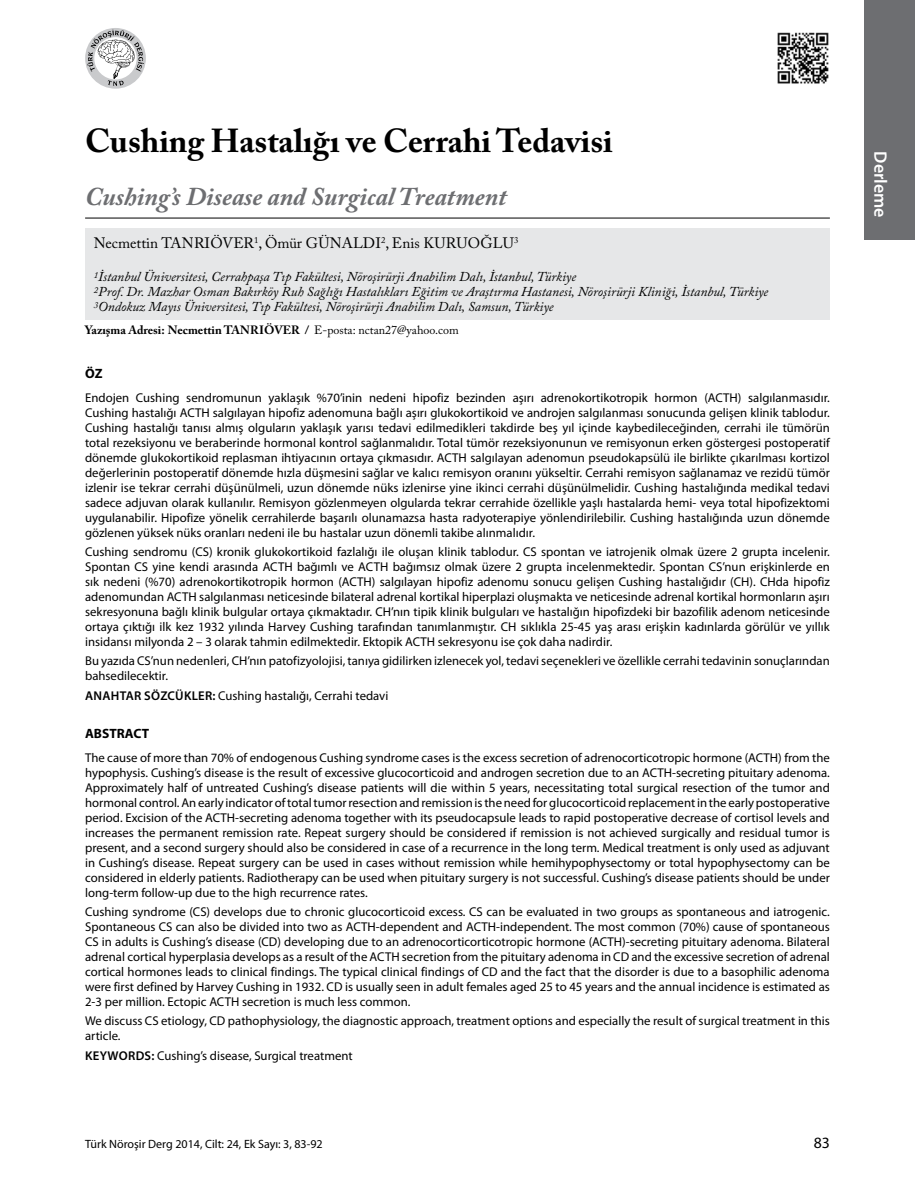
<style>
.page{position:relative;width:915px;height:1191px;background:#fff}
.page>*{position:absolute;margin:0;border:0;box-sizing:border-box;transform-origin:0 0}
.t1{font:700 33px "Adobe Caslon Pro";color:#000}
.t2{font:italic 700 25.5px "Adobe Caslon Pro";color:#6d6e71}
.t3{font:600 18px "Myriad Pro";color:#fff}
.t4{font:15.75px "Myriad Pro";color:#000}
.t5{font:15px "Adobe Caslon Pro";letter-spacing:.005em;color:#000}
.t6{font:italic 13.5px/15px "Adobe Caslon Pro";color:#000}
.t7{font:700 13.5px "Myriad Pro";color:#000}
.t8{font:12.75px/15px "Myriad Pro";color:#000;text-align:justify}
.t9{font:600 12.75px "Myriad Pro";letter-spacing:.02em;color:#000}
.t10{font:700 12px "Adobe Caslon Pro";color:#000}
.t11{font:12px "Myriad Pro";color:#000}
.s1{font-weight:400}
.s2{font-weight:600}
</style>
<div class="page">
<div style="left:863px;top:0;width:51px;height:240px;background:#6d6e71"></div>
<svg style="left:85px;top:28px;width:61px;height:61px"></svg>
<svg style="left:87px;top:30px;width:57px;height:56px"></svg>
<div style="left:85px;top:228px;width:744px;height:91px;background:#e6e7e8"></div>
<hr style="left:85px;top:218px;width:744px;height:1px;background:#000">
<img style="left:777px;top:32px;width:52px;height:52px">
<h1 class="t1" style="left:85px;top:121px;width:529px">Cushing Hastalığı ve Cerrahi Tedavisi</h1>
<h2 class="t2" style="left:85px;top:181px;width:423px">Cushing’s Disease and Surgical Treatment</h2>
<p class="t5" style="left:94px;top:234px;width:426px">Necmettin Tanrıöver<sup>1</sup>, Ömür Günaldı<sup>2</sup>, Enis Kuruoğlu<sup>3</sup></p>
<p class="t6" style="left:94px;top:269px;width:675px"><sup>1</sup>İstanbul Üniversitesi, Cerrahpaşa Tıp Fakültesi, Nöroşirürji Anabilim Dalı, İstanbul, Türkiye<br><sup>2</sup>Prof. Dr. Mazhar Osman Bakırköy Ruh Sağlığı Hastalıkları Eğitim ve Araştırma Hastanesi, Nöroşirürji Kliniği, İstanbul, Türkiye<br><sup>3</sup>Ondokuz Mayıs Üniversitesi, Tıp Fakültesi, Nöroşirürji Anabilim Dalı, Samsun, Türkiye</p>
<p class="t10" style="left:85px;top:322px;width:375px">Yazışma Adresi: Necmettin Tanrıöver / <span class="s1">E-posta: nctan27@yahoo.com</span></p>
<p class="t7" style="left:85px;top:365px;width:19px">ÖZ</p>
<p class="t8" style="left:85px;top:390px;width:746px">Endojen Cushing sendromunun yaklaşık %70’inin nedeni hipofiz bezinden aşırı adrenokortikotropik hormon (ACTH) salgılanmasıdır.<br>Cushing hastalığı ACTH salgılayan hipofiz adenomuna bağlı aşırı glukokortikoid ve androjen salgılanması sonucunda gelişen klinik tablodur.<br>Cushing hastalığı tanısı almış olguların yaklaşık yarısı tedavi edilmedikleri takdirde beş yıl içinde kaybedileceğinden, cerrahi ile tümörün total rezeksiyonu ve beraberinde hormonal kontrol sağlanmalıdır. Total tümör rezeksiyonunun ve remisyonun erken göstergesi postoperatif dönemde glukokortikoid replasman ihtiyacının ortaya çıkmasıdır. ACTH salgılayan adenomun pseudokapsülü ile birlikte çıkarılması kortizol değerlerinin postoperatif dönemde hızla düşmesini sağlar ve kalıcı remisyon oranını yükseltir. Cerrahi remisyon sağlanamaz ve rezidü tümör izlenir ise tekrar cerrahi düşünülmeli, uzun dönemde nüks izlenirse yine ikinci cerrahi düşünülmelidir. Cushing hastalığında medikal tedavi sadece adjuvan olarak kullanılır. Remisyon gözlenmeyen olgularda tekrar cerrahide özellikle yaşlı hastalarda hemi- veya total hipofizektomi uygulanabilir. Hipofize yönelik cerrahilerde başarılı olunamazsa hasta radyoterapiye yönlendirilebilir. Cushing hastalığında uzun dönemde gözlenen yüksek nüks oranları nedeni ile bu hastalar uzun dönemli takibe alınmalıdır.</p>
<p class="t8" style="left:85px;top:544px;width:746px">Cushing sendromu (CS) kronik glukokortikoid fazlalığı ile oluşan klinik tablodur. CS spontan ve iatrojenik olmak üzere 2 grupta incelenir.<br>Spontan CS yine kendi arasında ACTH bağımlı ve ACTH bağımsız olmak üzere 2 grupta incelenmektedir. Spontan CS’nun erişkinlerde en sık nedeni (%70) adrenokortikotropik hormon (ACTH) salgılayan hipofiz adenomu sonucu gelişen Cushing hastalığıdır (CH). CHda hipofiz adenomundan ACTH salgılanması neticesinde bilateral adrenal kortikal hiperplazi oluşmakta ve neticesinde adrenal kortikal hormonların aşırı sekresyonuna bağlı klinik bulgular ortaya çıkmaktadır. CH’nın tipik klinik bulguları ve hastalığın hipofizdeki bir bazofilik adenom neticesinde ortaya çıktığı ilk kez 1932 yılında Harvey Cushing tarafından tanımlanmıştır. CH sıklıkla 25-45 yaş arası erişkin kadınlarda görülür ve yıllık insidansı milyonda 2 – 3 olarak tahmin edilmektedir. Ektopik ACTH sekresyonu ise çok daha nadirdir.</p>
<p class="t8" style="left:85px;top:653px;width:746px">Bu yazıda CS’nun nedenleri, CH’nın patofizyolojisi, tanıya gidilirken izlenecek yol, tedavi seçenekleri ve özellikle cerrahi tedavinin sonuçlarından bahsedilecektir.</p>
<p class="t8" style="left:85px;top:687px;width:304px"><span class="s2">ANAHTAR SÖZCÜKLER:</span> Cushing hastalığı, Cerrahi tedavi</p>
<p class="t7" style="left:85px;top:725px;width:65px">ABSTRACT</p>
<p class="t8" style="left:85px;top:750px;width:746px">The cause of more than 70% of endogenous Cushing syndrome cases is the excess secretion of adrenocorticotropic hormone (ACTH) from the hypophysis. Cushing’s disease is the result of excessive glucocorticoid and androgen secretion due to an ACTH-secreting pituitary adenoma.<br>Approximately half of untreated Cushing’s disease patients will die within 5 years, necessitating total surgical resection of the tumor and hormonal control. An early indicator of total tumor resection and remission is the need for glucocorticoid replacement in the early postoperative period. Excision of the ACTH-secreting adenoma together with its pseudocapsule leads to rapid postoperative decrease of cortisol levels and increases the permanent remission rate. Repeat surgery should be considered if remission is not achieved surgically and residual tumor is present, and a second surgery should also be considered in case of a recurrence in the long term. Medical treatment is only used as adjuvant in Cushing’s disease. Repeat surgery can be used in cases without remission while hemihypophysectomy or total hypophysectomy can be considered in elderly patients. Radiotherapy can be used when pituitary surgery is not successful. Cushing’s disease patients should be under long-term follow-up due to the high recurrence rates.</p>
<p class="t8" style="left:85px;top:904px;width:746px">Cushing syndrome (CS) develops due to chronic glucocorticoid excess. CS can be evaluated in two groups as spontaneous and iatrogenic.<br>Spontaneous CS can also be divided into two as ACTH-dependent and ACTH-independent. The most common (70%) cause of spontaneous CS in adults is Cushing’s disease (CD) developing due to an adrenocorticorticotropic hormone (ACTH)-secreting pituitary adenoma. Bilateral adrenal cortical hyperplasia develops as a result of the ACTH secretion from the pituitary adenoma in CD and the excessive secretion of adrenal cortical hormones leads to clinical findings. The typical clinical findings of CD and the fact that the disorder is due to a basophilic adenoma were first defined by Harvey Cushing in 1932. CD is usually seen in adult females aged 25 to 45 years and the annual incidence is estimated as 2-3 per million. Ectopic ACTH secretion is much less common.</p>
<p class="t8" style="left:85px;top:1013px;width:746px">We discuss CS etiology, CD pathophysiology, the diagnostic approach, treatment options and especially the result of surgical treatment in this article.</p>
<p class="t9" style="left:85px;top:1047px;width:52px">KEYWORDS</p>
<p class="t8" style="left:151px;top:1047px;width:203px"><span class="s2">:</span> Cushing’s disease, Surgical treatment</p>
<p class="t11" style="left:85px;top:1137px;width:239px">Türk Nöroşir Derg 2014, Cilt: 24, Ek Sayı: 3, 83-92</p>
<p class="t4" style="left:813px;top:1133px;width:18px">83</p>
<h3 class="t3" style="left:891px;top:151px;width:68px;rotate:90deg">DERLEME</h3>
</div>
